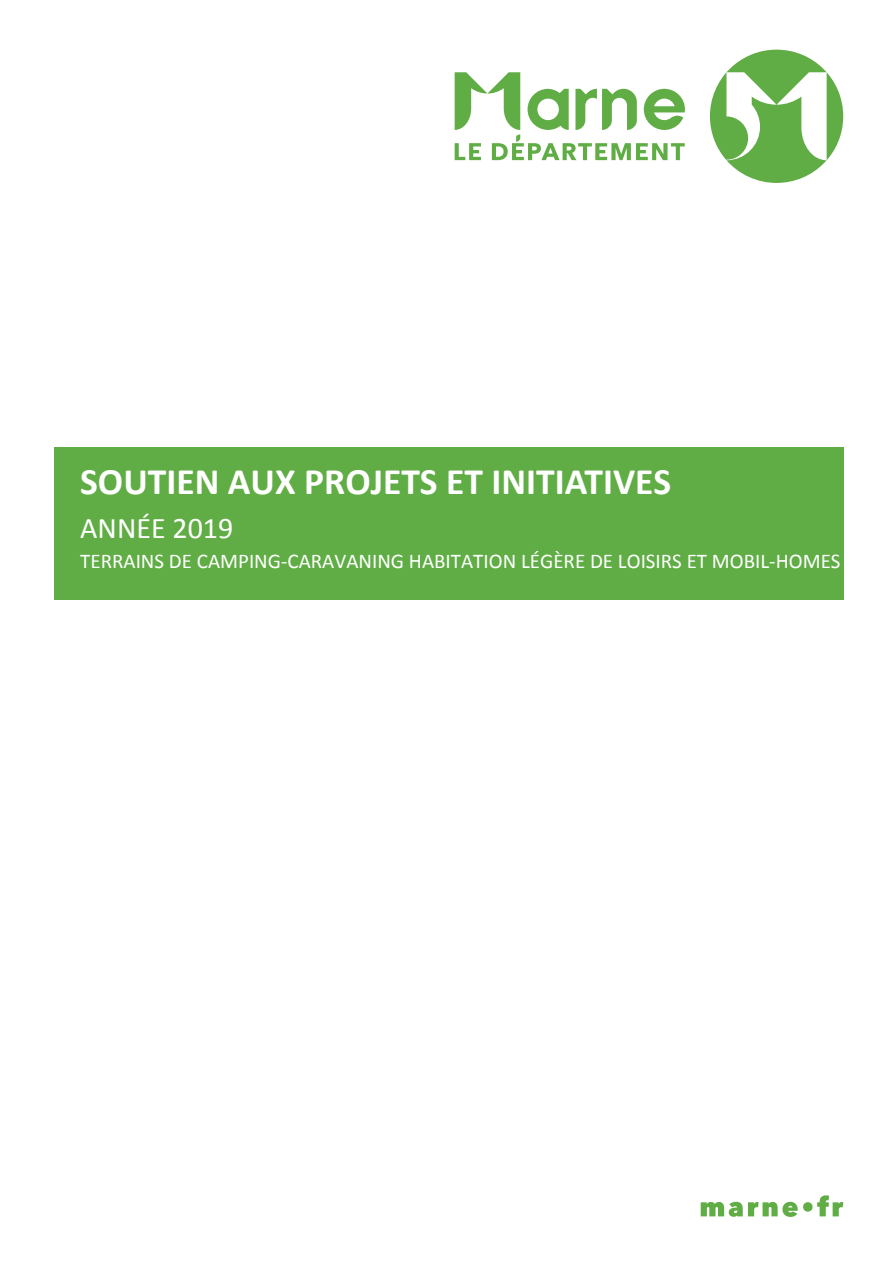
<style>
.page{position:relative;width:893px;height:1263px;background:#fff}
.page>*{position:absolute;margin:0;border:0;box-sizing:border-box;transform-origin:0 0}
.t1{font:700 37.5px "Calibri";color:#fff}
.t2{font:30px "Calibri";color:#fff}
.t3{font:21px "Calibri";color:#fff}
</style>
<div class="page">
<div style="left:54px;top:447px;width:789px;height:152px;background:#60ad45"></div>
<svg style="left:710px;top:50px;width:133px;height:133px"></svg>
<svg style="left:455px;top:72px;width:230px;height:88px"></svg>
<svg style="left:701px;top:1195px;width:142px;height:22px"></svg>
<h1 class="t1" style="left:80px;top:458px;width:593px">SOUTIEN AUX PROJETS ET INITIATIVES</h1>
<h2 class="t2" style="left:80px;top:510px;width:155px">ANNÉE 2019</h2>
<p class="t3" style="left:80px;top:547px;width:762px">TERRAINS DE CAMPING-CARAVANING HABITATION LÉGÈRE DE LOISIRS ET MOBIL-HOMES</p>
</div>
